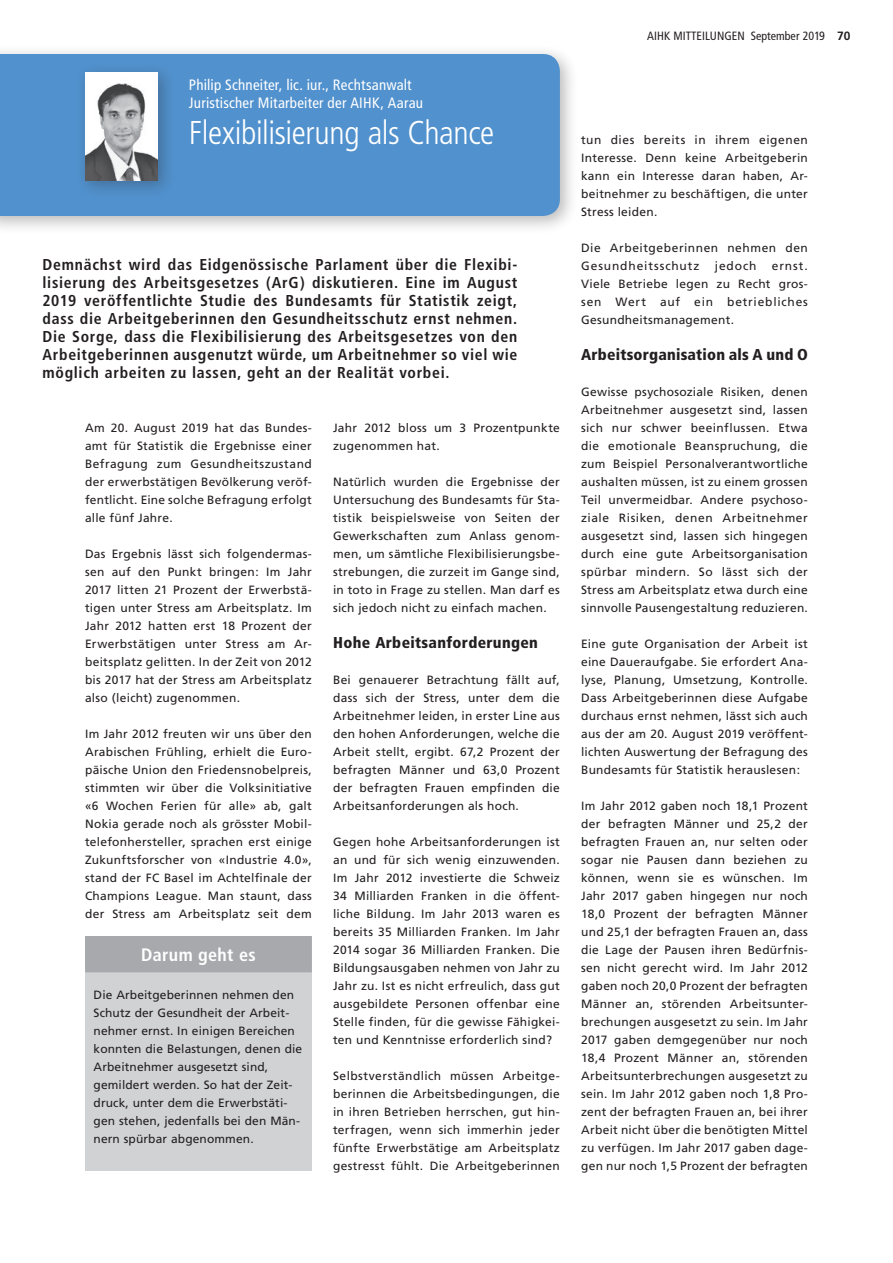
<style>
.page{position:relative;width:893px;height:1263px;background:#fff}
.page>*{position:absolute;margin:0;border:0;box-sizing:border-box;transform-origin:0 0}
.t1{font:300 condensed 33px "Frutiger";letter-spacing:-.015em;color:#fff}
.t2{font:700 condensed 18px "Frutiger";letter-spacing:.02em;color:#fff}
.t3{font:700 condensed 15.75px/18px "Frutiger";letter-spacing:.045em;color:#231f20;text-align:justify}
.t4{font:900 condensed 15.75px "Frutiger";letter-spacing:.015em;color:#231f20}
.t5{font:condensed 15px/18px "Frutiger";letter-spacing:.015em;color:#fff}
.t6{font:12px/18px "Frutiger";letter-spacing:.02em;color:#231f20;text-align:justify}
.t7{font:12px/18px "Frutiger";letter-spacing:.05em;color:#231f20}
.t8{font:condensed 12px "Frutiger";color:#231f20}
.s1{font-family:"Frutiger LT";font-weight:700;font-stretch:normal}
</style>
<div class="page">
<div style="left:0;top:44px;width:578px;height:191px;background:#231f20;opacity:.3"></div>
<div style="left:0;top:54px;width:560px;height:162px;background:#5191cd"></div>
<div style="left:85px;top:936px;width:227px;height:234px;background:#d1d2d4"></div>
<div style="left:85px;top:936px;width:227px;height:36px;background:#a8a9ad"></div>
<div style="left:75px;top:62px;width:101px;height:137px;background:#231f20;opacity:.3"></div>
<img style="left:85px;top:72px;width:73px;height:108px">
<p class="t5" style="left:189px;top:76px;width:235px">Philip Schneiter, lic. iur., Rechtsanwalt<br>Juristischer Mitarbeiter der AIHK, Aarau</p>
<h1 class="t1" style="left:189px;top:114px;width:307px">Flexibilisierung als Chance</h1>
<p class="t3" style="left:43px;top:256px;width:476px">Demnächst wird das Eidgenössische Parlament über die Flexibi&shy;lisierung des Arbeitsgesetzes (ArG) diskutieren. Eine im August 2019 veröffentlichte Studie des Bundesamts für Statistik zeigt, dass die Arbeitgeberinnen den Gesundheitsschutz ernst nehmen.<br>Die Sorge, dass die Flexibilisierung des Arbeitsgesetzes von den Arbeitgeberinnen ausgenutzt würde, um Arbeitnehmer so viel wie möglich arbeiten zu lassen, geht an der Realität vorbei.</p>
<p class="t6" style="left:85px;top:419px;width:228px">Am 20. August 2019 hat das Bundes&shy;amt für Statistik die Ergebnisse einer Befragung zum Gesundheitszustand der erwerbstätigen Bevölkerung veröf&shy;fentlicht. Eine solche Befragung erfolgt alle fünf Jahre.</p>
<p class="t6" style="left:85px;top:545px;width:228px">Das Ergebnis lässt sich folgendermas&shy;sen auf den Punkt bringen: Im Jahr 2017 litten 21 Prozent der Erwerbstä&shy;tigen unter Stress am Arbeitsplatz. Im Jahr 2012 hatten erst 18 Prozent der Erwerbstätigen unter Stress am Ar&shy;beitsplatz gelitten. In der Zeit von 2012 bis 2017 hat der Stress am Arbeitsplatz also (leicht) zugenommen.</p>
<p class="t6" style="left:85px;top:725px;width:228px">Im Jahr 2012 freuten wir uns über den Arabischen Frühling, erhielt die Euro&shy;päische Union den Friedensnobelpreis, stimmten wir über die Volksinitiative «6 Wochen Ferien für alle» ab, galt Nokia gerade noch als grösster Mobil&shy;telefonhersteller, sprachen erst einige Zukunftsforscher von «Industrie 4.0», stand der FC Basel im Achtelfinale der Champions League. Man staunt, dass der Stress am Arbeitsplatz seit dem</p>
<h2 class="t2" style="left:141px;top:944px;width:116px">Darum geht es</h2>
<p class="t6" style="left:94px;top:985px;width:210px;text-align:left">Die Arbeitgeberinnen nehmen den Schutz der Gesundheit der Arbeit&shy;nehmer ernst. In einigen Bereichen konnten die Belastungen, denen die Arbeitnehmer ausgesetzt sind, gemildert werden. So hat der Zeit&shy;druck, unter dem die Erwerbstäti&shy;gen stehen, jedenfalls bei den Män&shy;nern spürbar abgenommen.</p>
<p class="t6" style="left:333px;top:419px;width:228px">Jahr 2012 bloss um 3 Prozentpunkte zugenommen hat.</p>
<p class="t6" style="left:333px;top:473px;width:228px">Natürlich wurden die Ergebnisse der Untersuchung des Bundesamts für Sta&shy;tistik beispielsweise von Seiten der Gewerkschaften zum Anlass genom&shy;men, um sämtliche Flexibilisierungsbe&shy;strebungen, die zurzeit im Gange sind, in toto in Frage zu stellen. Man darf es sich jedoch nicht zu einfach machen.</p>
<h3 class="t4" style="left:333px;top:633px;width:206px">Hohe Arbeitsanforderungen</h3>
<p class="t6" style="left:333px;top:671px;width:228px">Bei genauerer Betrachtung fällt auf, dass sich der Stress, unter dem die Arbeitnehmer leiden, in erster Line aus den hohen Anforderungen, welche die Arbeit stellt, ergibt. 67,2 Prozent der befragten Männer und 63,0 Prozent der befragten Frauen empfinden die Arbeitsanforderungen als hoch.</p>
<p class="t6" style="left:333px;top:833px;width:228px">Gegen hohe Arbeitsanforderungen ist an und für sich wenig einzuwenden.<br>Im Jahr 2012 investierte die Schweiz 34 Milliarden Franken in die öffent&shy;liche Bildung. Im Jahr 2013 waren es bereits 35 Milliarden Franken. Im Jahr 2014 sogar 36 Milliarden Franken. Die Bildungsausgaben nehmen von Jahr zu Jahr zu. Ist es nicht erfreulich, dass gut ausgebildete Personen offenbar eine Stelle finden, für die gewisse Fähigkei&shy;ten und Kenntnisse erforderlich sind?</p>
<p class="t6" style="left:333px;top:1067px;width:228px">Selbstverständlich müssen Arbeitge&shy;berinnen die Arbeitsbedingungen, die in ihren Betrieben herrschen, gut hin&shy;terfragen, wenn sich immerhin jeder fünfte Erwerbstätige am Arbeitsplatz gestresst fühlt. Die Arbeitgeberinnen</p>
<p class="t8" style="left:647px;top:29px;width:205px">AIHK MITTEILUNGEN September 2019 <span class="s1">70</span></p>
<p class="t6" style="left:581px;top:131px;width:228px">tun dies bereits in ihrem eigenen Interesse. Denn keine Arbeitgeberin kann ein Interesse daran haben, Ar&shy;beitnehmer zu beschäftigen, die unter Stress leiden.</p>
<p class="t7" style="left:581px;top:239px;width:228px">Die Arbeitgeberinnen nehmen den<br>Gesundheitsschutz</p>
<p class="t6" style="left:715px;top:257px;width:43px">jedoch</p>
<p class="t6" style="left:581px;top:257px;width:228px;text-indent:191px">ernst.<br>Viele Betriebe legen zu Recht gros&shy;sen Wert auf ein betriebliches Gesundheitsmanagement.</p>
<h3 class="t4" style="left:581px;top:345px;width:228px">Arbeitsorganisation als A und O</h3>
<p class="t6" style="left:581px;top:383px;width:228px">Gewisse psychosoziale Risiken, denen Arbeitnehmer ausgesetzt sind, lassen sich nur schwer beeinflussen. Etwa die emotionale Beanspruchung, die zum Beispiel Personalverantwortliche aushalten müssen, ist zu einem grossen Teil unvermeidbar. Andere psychoso&shy;ziale Risiken, denen Arbeitnehmer ausgesetzt sind, lassen sich hingegen durch eine gute Arbeitsorganisation spürbar mindern. So lässt sich der Stress am Arbeitsplatz etwa durch eine sinnvolle Pausengestaltung reduzieren.</p>
<p class="t6" style="left:581px;top:635px;width:228px">Eine gute Organisation der Arbeit ist eine Daueraufgabe. Sie erfordert Ana&shy;lyse, Planung, Umsetzung, Kontrolle.<br>Dass Arbeitgeberinnen diese Aufgabe durchaus ernst nehmen, lässt sich auch aus der am 20. August 2019 veröffent&shy;lichten Auswertung der Befragung des Bundesamts für Statistik herauslesen:</p>
<p class="t6" style="left:581px;top:797px;width:228px">Im Jahr 2012 gaben noch 18,1 Prozent der befragten Männer und 25,2 der befragten Frauen an, nur selten oder sogar nie Pausen dann beziehen zu können, wenn sie es wünschen. Im Jahr 2017 gaben hingegen nur noch 18,0 Prozent der befragten Männer und 25,1 der befragten Frauen an, dass die Lage der Pausen ihren Bedürfnis&shy;sen nicht gerecht wird. Im Jahr 2012 gaben noch 20,0 Prozent der befragten Männer an, störenden Arbeitsunter&shy;brechungen ausgesetzt zu sein. Im Jahr 2017 gaben demgegenüber nur noch 18,4 Prozent Männer an, störenden Arbeitsunterbrechungen ausgesetzt zu sein. Im Jahr 2012 gaben noch 1,8 Pro&shy;zent der befragten Frauen an, bei ihrer Arbeit nicht über die benötigten Mittel zu verfügen. Im Jahr 2017 gaben dage&shy;gen nur noch 1,5 Prozent der befragten</p>
</div>
